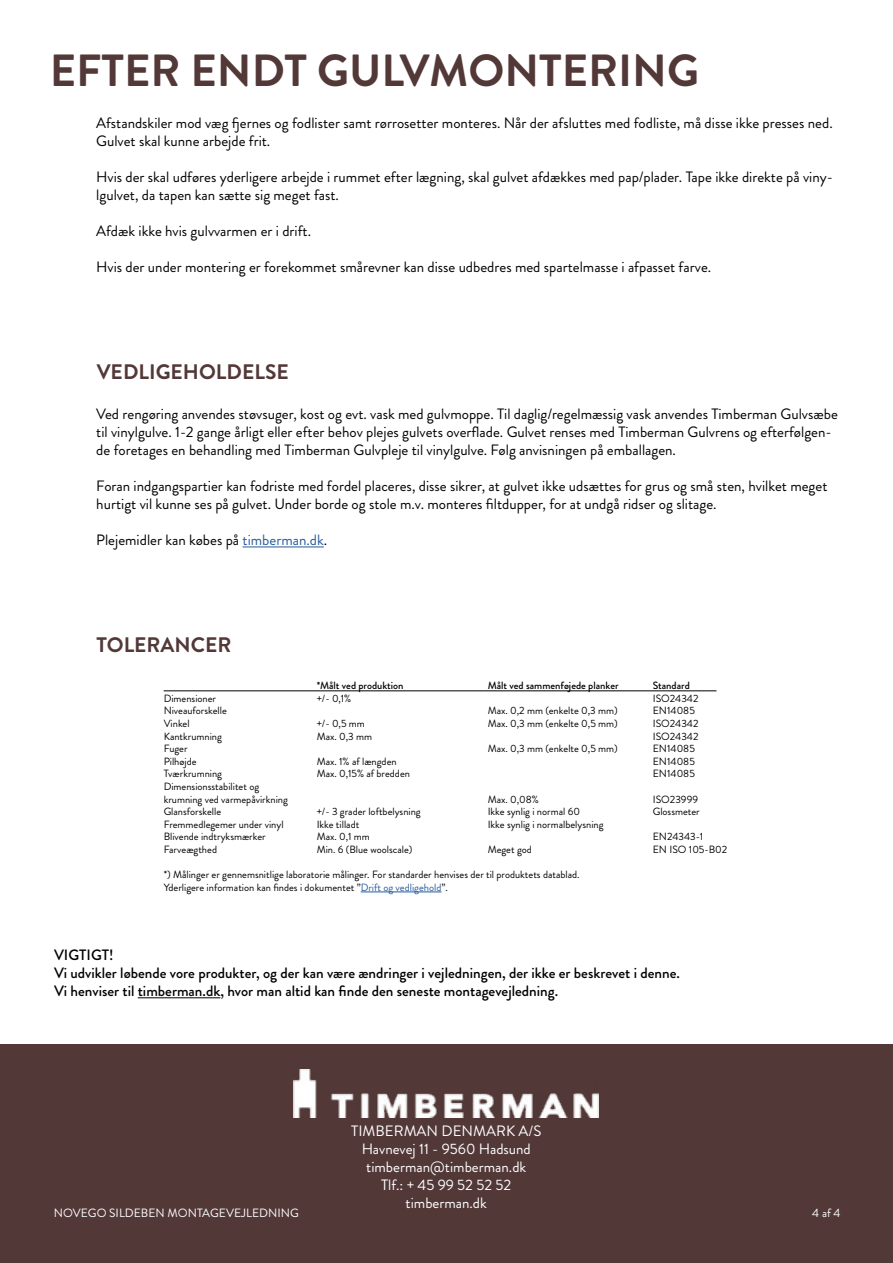
<style>
.page{position:relative;width:893px;height:1263px;background:#fff}
.page>*{position:absolute;margin:0;border:0;box-sizing:border-box;transform-origin:0 0}
.t1{font:700 45px "Brandon Grotesque";color:#533838}
.t2{font:700 21px "Brandon Grotesque";color:#533838}
.t3{font:15px/18px "Brandon Grotesque";color:#000}
.t4{font:500 15px/18px "Brandon Grotesque";color:#000}
.t5{font:15px/18px "Brandon Grotesque";color:#fff;text-align:center}
.t6{font:12px "Brandon Grotesque";color:#fff}
.t7{font:10.5px/12.6px "Brandon Grotesque";color:#000}
.t8{font:500 10.5px "Brandon Grotesque";color:#000}
.s1{color:#275b9b}
</style>
<div class="page">
<hr style="left:361px;top:892px;width:80px;height:1px;background:#275b9b">
<hr style="left:164px;top:690px;width:552px;height:1px;background:#000">
<div style="left:0;top:1045px;width:893px;height:218px;background:#533838"></div>
<img style="left:294px;top:1069px;width:305px;height:48px">
<hr style="left:243px;top:547px;width:81px;height:1px;background:#275b9b">
<hr style="left:138px;top:997px;width:82px;height:1px;background:#000">
<h1 class="t1" style="left:50px;top:39px;width:651px">EFTER ENDT GULVMONTERING</h1>
<p class="t3" style="left:96px;top:114px;width:738px">Afstandskiler mod væg fjernes og fodlister samt rørrosetter monteres. Når der afsluttes med fodliste, må disse ikke presses ned.<br>Gulvet skal kunne arbejde frit.</p>
<p class="t3" style="left:96px;top:168px;width:738px">Hvis der skal udføres yderligere arbejde i rummet efter lægning, skal gulvet afdækkes med pap/plader. Tape ikke direkte på viny&shy;lgulvet, da tapen kan sætte sig meget fast.</p>
<p class="t3" style="left:96px;top:222px;width:216px">Afdæk ikke hvis gulvvarmen er i drift.</p>
<p class="t3" style="left:96px;top:258px;width:616px">Hvis der under montering er forekommet smårevner kan disse udbedres med spartelmasse i afpasset farve.</p>
<h2 class="t2" style="left:97px;top:357px;width:193px">VEDLIGEHOLDELSE</h2>
<p class="t3" style="left:96px;top:405px;width:743px">Ved rengøring anvendes støvsuger, kost og evt. vask med gulvmoppe. Til daglig/regelmæssig vask anvendes Timberman Gulvsæbe til vinylgulve. 1-2 gange årligt eller efter behov plejes gulvets overflade. Gulvet renses med Timberman Gulvrens og efterfølgen&shy;de foretages en behandling med Timberman Gulvpleje til vinylgulve. Følg anvisningen på emballagen.</p>
<p class="t3" style="left:96px;top:477px;width:733px">Foran indgangspartier kan fodriste med fordel placeres, disse sikrer, at gulvet ikke udsættes for grus og små sten, hvilket meget hurtigt vil kunne ses på gulvet. Under borde og stole m.v. monteres filtdupper, for at undgå ridser og slitage.</p>
<p class="t3" style="left:96px;top:531px;width:232px">Plejemidler kan købes på <span class="s1">timberman.dk</span>.</p>
<h2 class="t2" style="left:97px;top:630px;width:136px">TOLERANCER</h2>
<p class="t8" style="left:317px;top:678px;width:88px">*Målt ved produktion</p>
<p class="t8" style="left:488px;top:678px;width:132px">Målt ved sammenføjede planker</p>
<p class="t8" style="left:653px;top:678px;width:39px">Standard</p>
<p class="t7" style="left:164px;top:692px;width:54px">Dimensioner</p>
<p class="t7" style="left:317px;top:692px;width:36px">+/- 0,1%</p>
<p class="t7" style="left:653px;top:692px;width:47px">ISO24342</p>
<p class="t7" style="left:164px;top:705px;width:65px">Niveauforskelle</p>
<p class="t7" style="left:488px;top:705px;width:131px">Max. 0,2 mm (enkelte 0,3 mm)</p>
<p class="t7" style="left:653px;top:705px;width:44px">EN14085</p>
<p class="t7" style="left:164px;top:717px;width:27px">Vinkel</p>
<p class="t7" style="left:317px;top:717px;width:50px">+/- 0,5 mm</p>
<p class="t7" style="left:488px;top:717px;width:132px">Max. 0,3 mm (enkelte 0,5 mm)</p>
<p class="t7" style="left:653px;top:717px;width:47px">ISO24342</p>
<p class="t7" style="left:164px;top:730px;width:60px">Kantkrumning</p>
<p class="t7" style="left:317px;top:730px;width:57px">Max. 0,3 mm</p>
<p class="t7" style="left:653px;top:730px;width:47px">ISO24342</p>
<p class="t7" style="left:164px;top:742px;width:25px">Fuger</p>
<p class="t7" style="left:488px;top:742px;width:132px">Max. 0,3 mm (enkelte 0,5 mm)</p>
<p class="t7" style="left:653px;top:742px;width:44px">EN14085</p>
<p class="t7" style="left:164px;top:755px;width:34px">Pilhøjde</p>
<p class="t7" style="left:317px;top:755px;width:81px">Max. 1% af længden</p>
<p class="t7" style="left:653px;top:755px;width:44px">EN14085</p>
<p class="t7" style="left:164px;top:768px;width:60px">Tværkrumning</p>
<p class="t7" style="left:317px;top:768px;width:95px">Max. 0,15% af bredden</p>
<p class="t7" style="left:653px;top:768px;width:44px">EN14085</p>
<p class="t7" style="left:164px;top:780px;width:126px">Dimensionsstabilitet og krumning ved varmepåvirkning</p>
<p class="t7" style="left:488px;top:793px;width:53px">Max. 0,08%</p>
<p class="t7" style="left:653px;top:793px;width:47px">ISO23999</p>
<p class="t7" style="left:164px;top:805px;width:59px">Glansforskelle</p>
<p class="t7" style="left:317px;top:805px;width:106px">+/- 3 grader loftbelysning</p>
<p class="t7" style="left:488px;top:805px;width:94px">Ikke synlig i normal 60</p>
<p class="t7" style="left:653px;top:805px;width:49px">Glossmeter</p>
<p class="t7" style="left:164px;top:818px;width:121px">Fremmedlegemer under vinyl</p>
<p class="t7" style="left:317px;top:818px;width:44px">Ikke tilladt</p>
<p class="t7" style="left:488px;top:818px;width:117px">Ikke synlig i normalbelysning</p>
<p class="t7" style="left:164px;top:831px;width:104px">Blivende indtryksmærker</p>
<p class="t7" style="left:317px;top:831px;width:55px">Max. 0,1 mm</p>
<p class="t7" style="left:653px;top:831px;width:52px">EN24343-1</p>
<p class="t7" style="left:164px;top:843px;width:55px">Farveægthed</p>
<p class="t7" style="left:317px;top:843px;width:97px">Min. 6 (Blue woolscale)</p>
<p class="t7" style="left:488px;top:843px;width:46px">Meget god</p>
<p class="t7" style="left:653px;top:843px;width:76px">EN ISO 105-B02</p>
<p class="t7" style="left:164px;top:868px;width:417px">*) Målinger er gennemsnitlige laboratorie målinger. For standarder henvises der til produktets datablad.<br>Yderligere information kan findes i dokumentet ”<span class="s1">Drift og vedligehold</span>”.</p>
<p class="t4" style="left:54px;top:946px;width:627px">VIGTIGT!<br>Vi udvikler løbende vore produkter, og der kan være ændringer i vejledningen, der ikke er beskrevet i denne.<br>Vi henviser til timberman.dk, hvor man altid kan finde den seneste montagevejledning.</p>
<p class="t5" style="left:351px;top:1122px;width:192px">TIMBERMAN DENMARK A/S<br>Havnevej 11 - 9560 Hadsund timberman@timberman.dk<br>Tlf.: + 45 99 52 52 52 timberman.dk</p>
<p class="t6" style="left:54px;top:1204px;width:247px">NOVEGO SILDEBEN MONTAGEVEJLEDNING</p>
<p class="t6" style="left:812px;top:1204px;width:30px">4 af 4</p>
</div>
